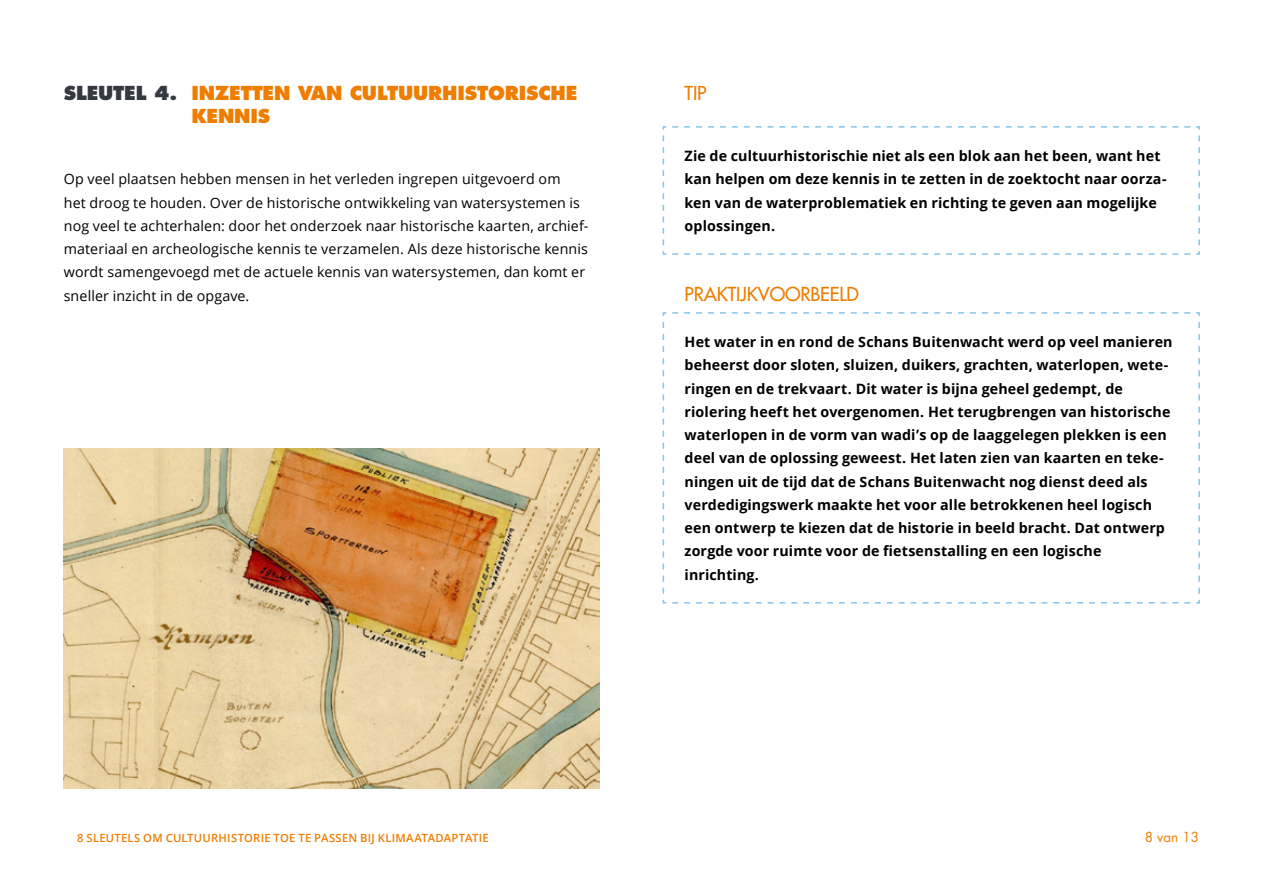
<style>
.page{position:relative;width:1263px;height:893px;background:#fff}
.page>*{position:absolute;margin:0;border:0;box-sizing:border-box;transform-origin:0 0}
.t1{font:800 18.75px "Futura";letter-spacing:-.01em;color:#ef7d00}
.t2{font:18.75px "Futura";letter-spacing:-.01em;color:#ef7d00}
.t3{font:800 18.75px "Futura";letter-spacing:-.01em;color:#343841}
.t4{font:700 14.25px/23.2px "Open Sans";letter-spacing:.01em;color:#000}
.t5{font:14.25px/23.2px "Open Sans";letter-spacing:.01em;color:#000}
.t6{font:13.5px "Futura";color:#ef7d00}
.t7{font:600 11.25px "Open Sans";letter-spacing:.02em;color:#ef7d00}
.s1{color:#ef7d00}
</style>
<div class="page">
<svg style="left:662px;top:126px;width:538px;height:129px"></svg>
<svg style="left:662px;top:312px;width:538px;height:292px"></svg>
<img style="left:64px;top:448px;width:536px;height:341px">
<h1 class="t3" style="left:64px;top:81px;width:178px">SLEUTEL 4. <span class="s1">INZETTE</span></h1>
<h1 class="t1" style="left:274px;top:81px;width:102px">N VAN CULTUU</h1>
<h1 class="t1" style="left:428px;top:81px;width:149px">RHISTORISCHE</h1>
<h1 class="t1" style="left:191px;top:105px;width:79px">KENNIS</h1>
<p class="t5" style="left:64px;top:167px;width:526px">Op veel plaatsen hebben mensen in het verleden ingrepen uitgevoerd om<br>het droog te houden. Over de historische ontwikkeling van watersystemen is nog veel te achterhalen: door het onderzoek naar historische kaarten, archief&shy;materiaal en archeologische kennis te verzamelen. Als deze historische kennis wordt samengevoegd met de actuele kennis van watersystemen, dan komt er sneller inzicht in de opgave.</p>
<h1 class="t2" style="left:685px;top:81px;width:23px">TIP</h1>
<p class="t4" style="left:685px;top:144px;width:483px">Zie de cultuurhistorischie niet als een blok aan het been, want het kan helpen om deze kennis in te zetten in de zoektocht naar oorza&shy;ken van de waterproblematiek en richting te geven aan mogelijke oplossingen.</p>
<h1 class="t2" style="left:685px;top:281px;width:176px">PRAKTIJKVOORBEELD</h1>
<p class="t4" style="left:685px;top:330px;width:489px">Het water in en rond de Schans Buitenwacht werd op veel manieren beheerst door sloten, sluizen, duikers, grachten, waterlopen, wete&shy;ringen en de trekvaart. Dit water is bijna geheel gedempt, de riolering heeft het overgenomen. Het terugbrengen van historische waterlopen in de vorm van wadi’s op de laaggelegen plekken is een deel van de oplossing geweest. Het laten zien van kaarten en teke&shy;ningen uit de tijd dat de Schans Buitenwacht nog dienst deed als verdedigingswerk maakte het voor alle betrokkenen heel logisch een ontwerp te kiezen dat de historie in beeld bracht. Dat ontwerp zorgde voor ruimte voor de fietsenstalling en een logische inrichting.</p>
<p class="t7" style="left:77px;top:830px;width:413px">8 SLEUTELS OM CULTUURHISTORIE TOE TE PASSEN BIJ KLIMAATADAPTATIE</p>
<p class="t6" style="left:1145px;top:828px;width:56px">8 van 13</p>
</div>
